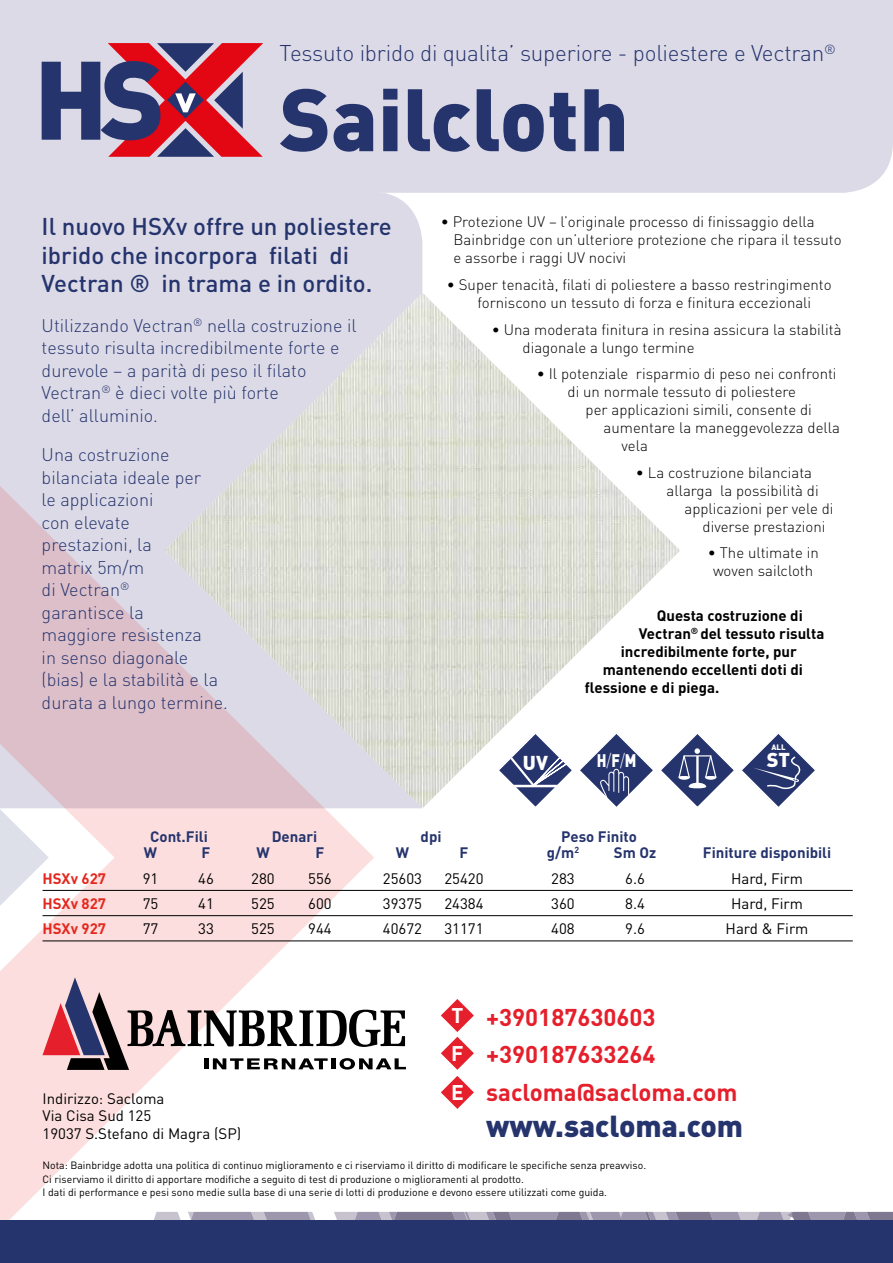
<style>
.page{position:relative;width:893px;height:1263px;background:#fff}
.page>*{position:absolute;margin:0;border:0;box-sizing:border-box;transform-origin:0 0}
.t1{font:900 87px "DIN";color:#25346d}
.t2{font:900 30px "DIN";color:#25346d}
.t3{font:500 24px/28.5px "DIN";color:#25346d}
.t4{font:700 24px/37.2px "DIN";color:#e51f2b}
.t5{font:300 22.5px "DIN";letter-spacing:-.01em;color:#25346d}
.t6{font:700 21px/38.5px "DIN";color:#fff;text-align:justify}
.t7{font:900 19.8px "DIN";color:#fff}
.t8{font:300 18px/22.5px "DIN";color:#25346d}
.t9{font:900 18px "DIN";color:#fff;scale:.8 1}
.t10{font:300 15px/18px "DIN";color:#000}
.t11{font:15px/16.5px "DIN";color:#000}
.t12{font:700 15px "DIN";color:#000}
.t13{font:700 15px "DIN";color:#25346d}
.t14{font:700 15px "DIN";color:#e5271e}
.t15{font:10.5px/13.5px "DIN";color:#000}
.t16{font:900 7.8px "DIN";color:#fff}
.s1{font-weight:300}
</style>
<div class="page">
<div style="left:0;top:193px;width:422px;height:207px;background:#dcdae7"></div>
<svg style="left:0;top:400px;width:374px;height:820px"></svg>
<div style="left:0;top:0;width:893px;height:193px;background:#dcdae7"></div>
<svg style="left:153px;top:1212px;width:28px;height:8px"></svg>
<svg style="left:188px;top:1212px;width:128px;height:8px"></svg>
<svg style="left:334px;top:1212px;width:559px;height:8px;background:#9a95a9"></svg>
<div style="left:0;top:1220px;width:893px;height:43px;background:#25346d"></div>
<svg style="left:42px;top:43px;width:221px;height:114px;background:#9d6481"></svg>
<svg style="left:0;top:627px;width:406px;height:461px"></svg>
<svg style="left:441px;top:999px;width:33px;height:71px"></svg>
<svg style="left:441px;top:1076px;width:33px;height:33px"></svg>
<hr style="left:43px;top:890px;width:810px;height:1px;background:#000">
<hr style="left:43px;top:915px;width:810px;height:1px;background:#000">
<hr style="left:43px;top:940px;width:810px;height:1px;background:#000">
<img style="left:165px;top:293px;width:515px;height:515px">
<svg style="left:497px;top:731px;width:318px;height:77px"></svg>
<h3 class="t5" style="left:280px;top:39px;width:558px">Tessuto ibrido di qualita’ superiore - poliestere e Vectran<sup>®</sup></h3>
<h1 class="t1" style="left:280px;top:61px;width:351px">Sailcloth</h1>
<h3 class="t3" style="left:42px;top:211px;width:352px">Il nuovo HSXv offre un poliestere ibrido che incorpora filati di<br>Vectran ® in trama e in ordito.</h3>
<p class="t8" style="left:42px;top:314px;width:316px">Utilizzando Vectran<sup>®</sup> nella costruzione il tessuto risulta incredibilmente forte e durevole – a parità di peso il filato Vectran<sup>®</sup> è dieci volte più forte<br>dell’ alluminio.</p>
<p class="t8" style="left:42px;top:443px;width:188px">Una costruzione bilanciata ideale per<br>le applicazioni<br>con elevate<br>prestazioni, la<br>matrix 5m/m<br>di Vectran<sup>®<br></sup>garantisce la<br>maggiore resistenza<br>in senso diagonale (bias) e la stabilità e la durata a lungo termine.</p>
<p class="t10" style="left:454px;top:213px;width:389px;text-indent:-13px">• Protezione UV – l’originale processo di finissaggio della<br>Bainbridge con un’ulteriore protezione che ripara il tessuto e assorbe i raggi UV nocivi</p>
<p class="t10" style="left:478px;top:275px;width:356px;text-indent:-31px">• Super tenacità, filati di poliestere a basso restringimento forniscono un tessuto di forza e finitura eccezionali</p>
<p class="t10" style="left:523px;top:320px;width:320px;text-indent:-31px">• Una moderata finitura in resina assicura la stabilità diagonale a lungo termine</p>
<p class="t10" style="left:537px;top:364px;width:301px">• Il potenziale risparmio di peso nei confronti</p>
<p class="t10" style="left:568px;top:382px;width:230px">di un normale tessuto di poliestere</p>
<p class="t10" style="left:586px;top:400px;width:228px">per applicazioni simili, consente di</p>
<p class="t10" style="left:604px;top:418px;width:238px">aumentare la maneggevolezza della</p>
<p class="t10" style="left:622px;top:436px;width:28px">vela</p>
<p class="t10" style="left:636px;top:463px;width:178px">• La costruzione bilanciata</p>
<p class="t10" style="left:667px;top:481px;width:154px">allarga la possibilità di</p>
<p class="t10" style="left:685px;top:499px;width:150px">applicazioni per vele di</p>
<p class="t10" style="left:703px;top:517px;width:124px">diverse prestazioni</p>
<p class="t10" style="left:708px;top:543px;width:112px;text-align:center">• The ultimate in woven sailcloth</p>
<p class="t12" style="left:657px;top:605px;width:147px">Questa costruzione di</p>
<p class="t12" style="left:639px;top:623px;width:187px">Vectran<sup>®</sup> del tessuto risulta</p>
<p class="t12" style="left:621px;top:641px;width:178px">incredibilmente forte, pur</p>
<p class="t12" style="left:603px;top:659px;width:202px">mantenendo eccellenti doti di</p>
<p class="t12" style="left:585px;top:677px;width:136px">flessione e di piega.</p>
<h3 class="t7" style="left:523px;top:749px;width:27px">UV</h3>
<p class="t16" style="left:771px;top:742px;width:16px">ALL</p>
<p class="t9" style="left:597px;top:748px;width:51px">H<span class="s1">/</span>F<span class="s1">/</span>M</p>
<h3 class="t7" style="left:767px;top:746px;width:25px">ST</h3>
<p class="t13" style="left:150px;top:827px;width:59px">Cont.Fili</p>
<p class="t13" style="left:272px;top:827px;width:47px">Denari</p>
<p class="t13" style="left:421px;top:827px;width:22px">dpi</p>
<p class="t13" style="left:561px;top:827px;width:77px">Peso Finito</p>
<p class="t13" style="left:144px;top:843px;width:15px">W</p>
<p class="t13" style="left:202px;top:843px;width:10px">F</p>
<p class="t13" style="left:256px;top:843px;width:15px">W</p>
<p class="t13" style="left:316px;top:843px;width:10px">F</p>
<p class="t13" style="left:396px;top:843px;width:15px">W</p>
<p class="t13" style="left:460px;top:843px;width:10px">F</p>
<p class="t13" style="left:547px;top:843px;width:34px">g/m<sup>2</sup></p>
<p class="t13" style="left:614px;top:843px;width:44px">Sm Oz</p>
<p class="t13" style="left:703px;top:843px;width:130px">Finiture disponibili</p>
<p class="t14" style="left:43px;top:868px;width:65px">HSXv 627</p>
<p class="t11" style="left:143px;top:870px;width:17px">91</p>
<p class="t11" style="left:198px;top:870px;width:17px">46</p>
<p class="t11" style="left:251px;top:870px;width:25px">280</p>
<p class="t11" style="left:308px;top:870px;width:25px">556</p>
<p class="t11" style="left:383px;top:870px;width:41px">25603</p>
<p class="t11" style="left:444px;top:870px;width:41px">25420</p>
<p class="t11" style="left:551px;top:870px;width:25px">283</p>
<p class="t11" style="left:625px;top:870px;width:21px">6.6</p>
<p class="t11" style="left:731px;top:870px;width:73px">Hard, Firm</p>
<p class="t14" style="left:43px;top:894px;width:65px">HSXv 827</p>
<p class="t11" style="left:143px;top:895px;width:17px">75</p>
<p class="t11" style="left:198px;top:895px;width:17px">41</p>
<p class="t11" style="left:251px;top:895px;width:25px">525</p>
<p class="t11" style="left:308px;top:895px;width:25px">600</p>
<p class="t11" style="left:383px;top:895px;width:41px">39375</p>
<p class="t11" style="left:444px;top:895px;width:41px">24384</p>
<p class="t11" style="left:551px;top:895px;width:25px">360</p>
<p class="t11" style="left:625px;top:895px;width:21px">8.4</p>
<p class="t11" style="left:731px;top:895px;width:73px">Hard, Firm</p>
<p class="t14" style="left:43px;top:919px;width:65px">HSXv 927</p>
<p class="t11" style="left:143px;top:920px;width:17px">77</p>
<p class="t11" style="left:198px;top:920px;width:17px">33</p>
<p class="t11" style="left:251px;top:920px;width:25px">525</p>
<p class="t11" style="left:308px;top:920px;width:25px">944</p>
<p class="t11" style="left:383px;top:920px;width:41px">40672</p>
<p class="t11" style="left:444px;top:920px;width:41px">31171</p>
<p class="t11" style="left:551px;top:920px;width:25px">408</p>
<p class="t11" style="left:625px;top:920px;width:21px">9.6</p>
<p class="t11" style="left:726px;top:920px;width:84px">Hard &amp; Firm</p>
<p class="t11" style="left:43px;top:1090px;width:123px">Indirizzo: Sacloma<br>Via Cisa Sud 125</p>
<p class="t11" style="left:43px;top:1125px;width:200px">19037 S.Stefano di Magra (SP)</p>
<h3 class="t6" style="left:451px;top:995px;width:14px">T F E</h3>
<h3 class="t4" style="left:486px;top:998px;width:253px">+390187630603 +390187633264 sacloma@sacloma.com</h3>
<h2 class="t2" style="left:486px;top:1105px;width:259px">www.sacloma.com</h2>
<p class="t15" style="left:43px;top:1159px;width:605px">Nota: Bainbridge adotta una politica di continuo miglioramento e ci riserviamo il diritto di modificare le specifiche senza preavviso.<br>Ci riserviamo il diritto di apportare modifiche a seguito di test di produzione o miglioramenti al prodotto.<br>I dati di performance e pesi sono medie sulla base di una serie di lotti di produzione e devono essere utilizzati come guida.</p>
</div>
